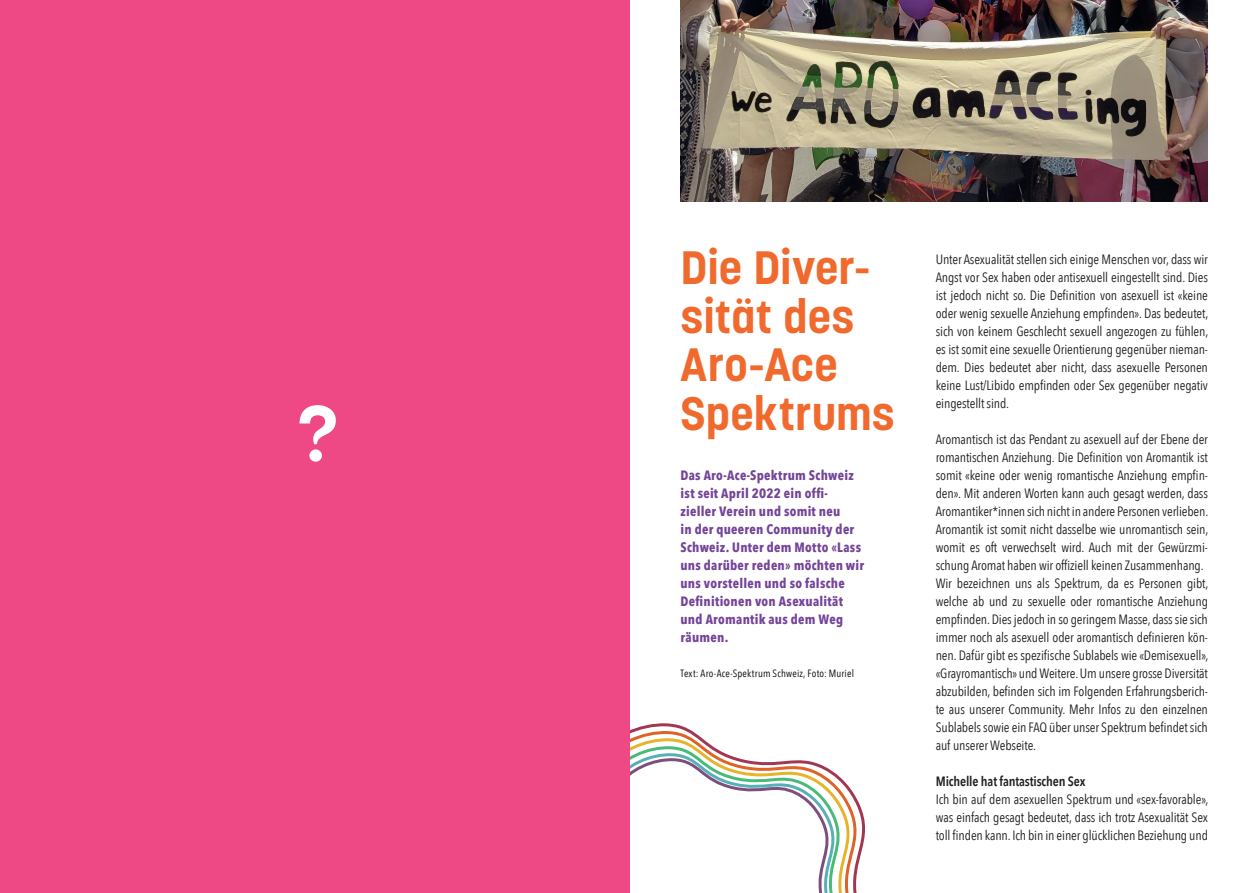
<style>
.page{position:relative;width:1259px;height:893px;background:#fff}
.page>*{position:absolute;margin:0;border:0;box-sizing:border-box;transform-origin:0 0}
.t1{font:700 78px "Korolev";color:#fff}
.t2{font:700 46.35px/48.8px "Korolev";letter-spacing:.005em;color:#f06a2e}
.t3{font:13.5px/18px "Avenir Next Condensed";letter-spacing:-.01em;color:#231f20;text-align:justify}
.t4{font:700 13.5px/18px "Avenir Next Condensed";letter-spacing:.02em;color:#744499}
.t5{font:600 13.5px "Avenir Next Condensed";letter-spacing:-.01em;color:#231f20}
.t6{font:10.5px "Avenir Next Condensed";letter-spacing:.02em;color:#030505}
</style>
<div class="page">
<svg style="left:629px;top:729px;width:72px;height:8px"></svg>
<svg style="left:629px;top:737px;width:82px;height:8px"></svg>
<svg style="left:629px;top:745px;width:236px;height:95px"></svg>
<svg style="left:629px;top:752px;width:235px;height:141px"></svg>
<img style="left:680px;top:0;width:528px;height:201px">
<div style="left:0;top:0;width:629px;height:893px;background:#ef4985"></div>
<h1 class="t1" style="left:298px;top:384px;width:41px">?</h1>
<h2 class="t2" style="left:680px;top:243px;width:216px">Die Diver&shy;sität des<br>Aro-Ace<br>Spektrums</h2>
<p class="t4" style="left:680px;top:466px;width:185px">Das Aro-Ace-Spektrum Schweiz ist seit April 2022 ein offi&shy;zieller Verein und somit neu<br>in der queeren Community der<br>Schweiz. Unter dem Motto «Lass uns darüber reden» möchten wir uns vorstellen und so falsche<br>Definitionen von Asexualität und Aromantik aus dem Weg räumen.</p>
<p class="t6" style="left:680px;top:664px;width:175px">Text: Aro-Ace-Spektrum Schweiz, Foto: Muriel</p>
<p class="t3" style="left:935px;top:250px;width:274px">Unter Asexualität stellen sich einige Menschen vor, dass wir Angst vor Sex haben oder antisexuell eingestellt sind. Dies ist jedoch nicht so. Die Definition von asexuell ist «keine oder wenig sexuelle Anziehung empfinden». Das bedeutet, sich von keinem Geschlecht sexuell angezogen zu fühlen, es ist somit eine sexuelle Orientierung gegenüber nieman&shy;dem. Dies bedeutet aber nicht, dass asexuelle Personen keine Lust/Libido empfinden oder Sex gegenüber negativ eingestellt sind.</p>
<p class="t3" style="left:935px;top:430px;width:274px;text-align:left">Aromantisch ist das Pendant zu asexuell auf der Ebene der romantischen Anziehung. Die Definition von Aromantik ist somit «keine oder wenig romantische Anziehung empfin&shy;den». Mit anderen Worten kann auch gesagt werden, dass Aromantiker*innen sich nicht in andere Personen verlieben.<br>Aromantik ist somit nicht dasselbe wie unromantisch sein, womit es oft verwechselt wird. Auch mit der Gewürzmi&shy;schung Aromat haben wir offiziell keinen Zusammenhang.<br>Wir bezeichnen uns als Spektrum, da es Personen gibt, welche ab und zu sexuelle oder romantische Anziehung empfinden. Dies jedoch in so geringem Masse, dass sie sich immer noch als asexuell oder aromantisch definieren kön&shy;nen. Dafür gibt es spezifische Sublabels wie «Demisexuell», «Grayromantisch» und Weitere. Um unsere grosse Diversität abzubilden, befinden sich im Folgenden Erfahrungsberich&shy;te aus unserer Community. Mehr Infos zu den einzelnen Sublabels sowie ein FAQ über unser Spektrum befindet sich auf unserer Webseite.</p>
<p class="t5" style="left:935px;top:770px;width:151px">Michelle hat fantastischen Sex</p>
<p class="t3" style="left:935px;top:790px;width:274px">Ich bin auf dem asexuellen Spektrum und «sex-favorable», was einfach gesagt bedeutet, dass ich trotz Asexualität Sex toll finden kann. Ich bin in einer glücklichen Beziehung und</p>
</div>
